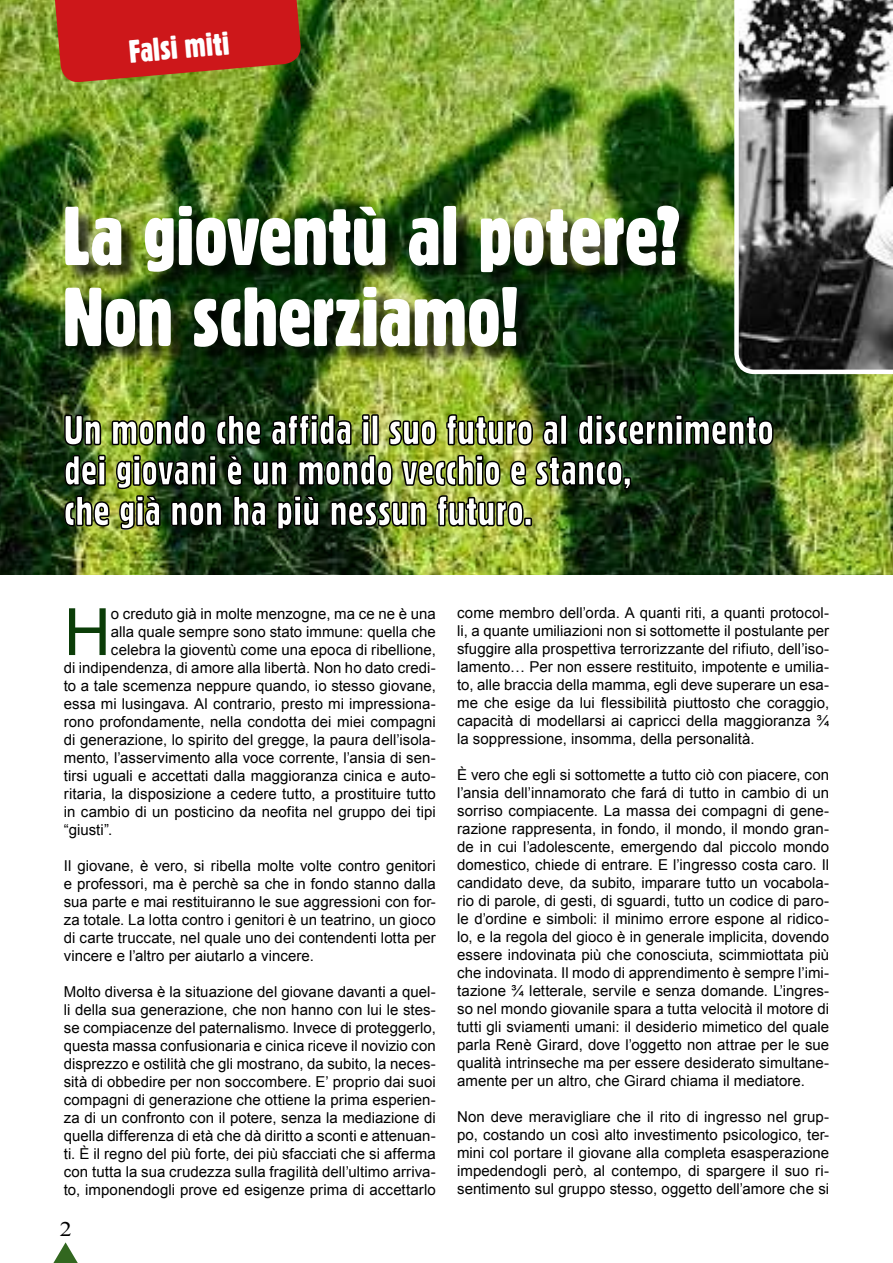
<style>
.page{position:relative;width:893px;height:1263px;background:#fff}
.page>*{position:absolute;margin:0;border:0;box-sizing:border-box;transform-origin:0 0}
.t1{font:81px/81px "Gothic 821 Condensed BT";letter-spacing:-.01em;color:#fff}
.t2{font:65.25px "Arial";color:#0b3d08}
.t3{font:40.5px/40.5px "Gothic 821 Condensed BT";letter-spacing:-.005em;color:#fff}
.t4{font:31.5px "Gothic 821 Condensed BT";color:#fff}
.t5{font:20.7px "Times New Roman";color:#000;scale:1.16 1}
.t6{font:15px/18px "Arial";color:#000;text-align:justify}
</style>
<div class="page">
<img style="left:0;top:0;width:893px;height:574px">
<svg style="left:53px;top:1242px;width:25px;height:21px"></svg>
<div style="left:67px;top:208px;width:630px;height:157px;background:#000;opacity:.75"></div>
<svg style="left:63px;top:413px;width:39px;height:34px"></svg>
<img style="left:110px;top:413px;width:97px;height:34px">
<svg style="left:215px;top:413px;width:48px;height:33px;background:#0e260d"></svg>
<img style="left:270px;top:413px;width:83px;height:34px">
<svg style="left:361px;top:413px;width:19px;height:34px"></svg>
<svg style="left:388px;top:419px;width:49px;height:28px"></svg>
<img style="left:445px;top:413px;width:89px;height:34px">
<svg style="left:542px;top:413px;width:27px;height:33px"></svg>
<svg style="left:577px;top:413px;width:197px;height:34px;background:#0a240b"></svg>
<img style="left:63px;top:453px;width:569px;height:78px">
<svg style="left:50px;top:0;width:252px;height:84px;background:#bd2d1c"></svg>
<svg style="left:734px;top:0;width:159px;height:374px;background:#6c6c6c"></svg>
<h3 class="t4" style="left:127px;top:33px;width:102px;rotate:-5deg">Falsi miti</h3>
<h1 class="t1" style="left:63px;top:195px;width:621px">La gioventù al potere?<br>Non scherziamo!</h1>
<h3 class="t3" style="left:64px;top:410px;width:712px">Un mondo che affida il suo futuro al discernimento dei giovani è un mondo vecchio e stanco,<br>che già non ha più nessun futuro.</h3>
<h2 class="t2" style="left:64px;top:589px;width:49px">H</h2>
<p class="t6" style="left:111px;top:605px;width:326px">o creduto già in molte menzogne, ma ce ne è una</p>
<p class="t6" style="left:111px;top:623px;width:326px">alla quale sempre sono stato immune: quella che</p>
<p class="t6" style="left:111px;top:641px;width:326px">celebra la gioventù come una epoca di ribellione,</p>
<p class="t6" style="left:64px;top:659px;width:374px">di indipendenza, di amore alla libertà. Non ho dato credi-</p>
<p class="t6" style="left:64px;top:677px;width:374px">to a tale scemenza neppure quando, io stesso giovane,</p>
<p class="t6" style="left:64px;top:695px;width:374px">essa mi lusingava. Al contrario, presto mi impressiona-</p>
<p class="t6" style="left:64px;top:713px;width:374px">rono profondamente, nella condotta dei miei compagni</p>
<p class="t6" style="left:64px;top:731px;width:374px">di generazione, lo spirito del gregge, la paura dell’isola-</p>
<p class="t6" style="left:64px;top:749px;width:374px">mento, l’asservimento alla voce corrente, l’ansia di sen-</p>
<p class="t6" style="left:64px;top:767px;width:374px">tirsi uguali e accettati dalla maggioranza cinica e auto-</p>
<p class="t6" style="left:64px;top:785px;width:374px">ritaria, la disposizione a cedere tutto, a prostituire tutto</p>
<p class="t6" style="left:64px;top:803px;width:374px">in cambio di un posticino da neofita nel gruppo dei tipi</p>
<p class="t6" style="left:64px;top:821px;width:50px">“giusti”.</p>
<p class="t6" style="left:64px;top:857px;width:374px">Il giovane, è vero, si ribella molte volte contro genitori e professori, ma è perchè sa che in fondo stanno dalla sua parte e mai restituiranno le sue aggressioni con for&shy;za totale. La lotta contro i genitori è un teatrino, un gioco di carte truccate, nel quale uno dei contendenti lotta per vincere e l’altro per aiutarlo a vincere.</p>
<p class="t6" style="left:64px;top:983px;width:374px">Molto diversa è la situazione del giovane davanti a quel&shy;li della sua generazione, che non hanno con lui le stes&shy;se compiacenze del paternalismo. Invece di proteggerlo, questa massa confusionaria e cinica riceve il novizio con disprezzo e ostilità che gli mostrano, da subito, la neces&shy;sità di obbedire per non soccombere. E’ proprio dai suoi compagni di generazione che ottiene la prima esperien&shy;za di un confronto con il potere, senza la mediazione di quella differenza di età che dà diritto a sconti e attenuan&shy;ti. È il regno del più forte, dei più sfacciati che si afferma con tutta la sua crudezza sulla fragilità dell’ultimo arriva&shy;to, imponendogli prove ed esigenze prima di accettarlo</p>
<h3 class="t5" style="left:60px;top:1215px;width:12px">2</h3>
<p class="t6" style="left:457px;top:604px;width:374px">come membro dell’orda. A quanti riti, a quanti protocol&shy;li, a quante umiliazioni non si sottomette il postulante per sfuggire alla prospettiva terrorizzante del rifiuto, dell’iso&shy;lamento… Per non essere restituito, impotente e umilia&shy;to, alle braccia della mamma, egli deve superare un esa&shy;me che esige da lui flessibilità piuttosto che coraggio, capacità di modellarsi ai capricci della maggioranza ¾ la soppressione, insomma, della personalità.</p>
<p class="t6" style="left:457px;top:766px;width:374px">È vero che egli si sottomette a tutto ciò con piacere, con l’ansia dell’innamorato che fará di tutto in cambio di un sorriso compiacente. La massa dei compagni di gene&shy;razione rappresenta, in fondo, il mondo, il mondo gran&shy;de in cui l’adolescente, emergendo dal piccolo mondo domestico, chiede di entrare. E l’ingresso costa caro. Il candidato deve, da subito, imparare tutto un vocabola&shy;rio di parole, di gesti, di sguardi, tutto un codice di paro&shy;le d’ordine e simboli: il minimo errore espone al ridico&shy;lo, e la regola del gioco è in generale implicita, dovendo essere indovinata più che conosciuta, scimmiottata più che indovinata. Il modo di apprendimento è sempre l’imi&shy;tazione ¾ letterale, servile e senza domande. L’ingres&shy;so nel mondo giovanile spara a tutta velocità il motore di tutti gli sviamenti umani: il desiderio mimetico del quale parla Renè Girard, dove l’oggetto non attrae per le sue qualità intrinseche ma per essere desiderato simultane&shy;amente per un altro, che Girard chiama il mediatore.</p>
<p class="t6" style="left:457px;top:1108px;width:374px">Non deve meravigliare che il rito di ingresso nel grup&shy;po, costando un così alto investimento psicologico, ter&shy;mini col portare il giovane alla completa esasperazione impedendogli però, al contempo, di spargere il suo ri&shy;sentimento sul gruppo stesso, oggetto dell’amore che si</p>
</div>
